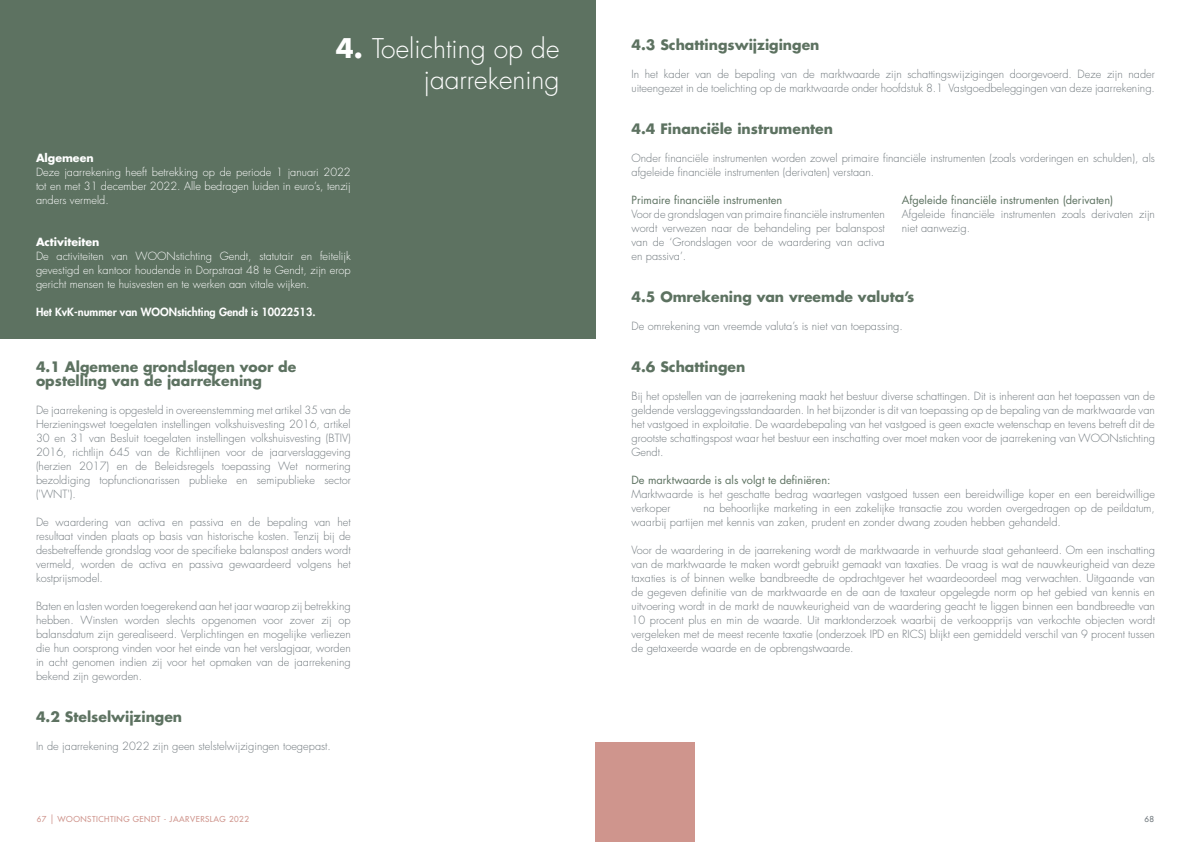
<style>
.page{position:relative;width:1191px;height:842px;background:#fff}
.page>*{position:absolute;margin:0;border:0;box-sizing:border-box;transform-origin:0 0}
.t1{font:300 26.4px/31.7px "Futura Std";color:#fff;text-align:right}
.t2{font:700 14px/14px "Futura Std";color:#5d7261}
.t3{font:300 11px/14px "Futura Std";color:#70787d;text-align:justify}
.t4{font:300 11px/14px "Futura Std";color:#fff;text-align:justify}
.t5{font:11px "Futura Std";color:#5d7261}
.t6{font:800 11px "Futura Std";color:#fff}
.t7{font:700 11px "Futura Std";color:#fff}
.t8{font:500 8px "Futura Std";letter-spacing:.06em;color:#cf958d}
.t9{font:500 8px "Futura Std";color:#70787d}
.s1{font-weight:700}
.s2{font-size:9.6px}
</style>
<div class="page">
<div style="left:0;top:0;width:595px;height:339px;background:#5d7261"></div>
<div style="left:595px;top:743px;width:99px;height:99px;background:#cf958d"></div>
<h1 class="t1" style="left:336px;top:33px;width:225px"><span class="s1">4.</span> Toelichting op de jaarrekening</h1>
<p class="t7" style="left:36px;top:151px;width:59px">Algemeen</p>
<p class="t4" style="left:36px;top:165px;width:316px">Deze jaarrekening heeft betrekking op de periode 1 januari 2022 tot en met 31 december 2022. Alle bedragen luiden in euro’s, tenzij anders vermeld.</p>
<p class="t7" style="left:36px;top:235px;width:65px">Activiteiten</p>
<p class="t4" style="left:36px;top:249px;width:316px">De activiteiten van WOONstichting Gendt, statutair en feitelijk gevestigd en kantoor houdende in Dorpstraat 48 te Gendt, zijn erop gericht mensen te huisvesten en te werken aan vitale wijken.</p>
<p class="t6" style="left:36px;top:305px;width:281px">Het KvK-nummer van WOONstichting Gendt is 10022513.</p>
<p class="t2" style="left:36px;top:360px;width:262px">4.1 Algemene grondslagen voor de opstelling van de jaarrekening</p>
<p class="t3" style="left:36px;top:403px;width:316px">De jaarrekening is opgesteld in overeenstemming met artikel 35 van de Herzieningswet toegelaten instellingen volkshuisvesting 2016, artikel 30 en 31 van Besluit toegelaten instellingen volkshuisvesting (BTIV)<br>2016, richtlijn 645 van de Richtlijnen voor de jaarverslaggeving (herzien 2017) en de Beleidsregels toepassing Wet normering bezoldiging topfunctionarissen publieke en semipublieke sector ('WNT').</p>
<p class="t3" style="left:36px;top:515px;width:316px">De waardering van activa en passiva en de bepaling van het resultaat vinden plaats op basis van historische kosten. Tenzij bij de desbetreffende grondslag voor de specifieke balanspost anders wordt vermeld, worden de activa en passiva gewaardeerd volgens het kostprijsmodel.</p>
<p class="t3" style="left:36px;top:599px;width:316px">Baten en lasten worden toegerekend aan het jaar waarop zij betrekking hebben. Winsten worden slechts opgenomen voor zover zij op balansdatum zijn gerealiseerd. Verplichtingen en mogelijke verliezen die hun oorsprong vinden voor het einde van het verslagjaar, worden in acht genomen indien zij voor het opmaken van de jaarrekening bekend zijn geworden.</p>
<p class="t2" style="left:36px;top:710px;width:148px">4.2 Stelselwijzingen</p>
<p class="t3" style="left:36px;top:739px;width:296px">In de jaarrekening 2022 zijn geen stelstelwijzigingen toegepast.</p>
<p class="t2" style="left:631px;top:38px;width:189px">4.3 Schattingswijzigingen</p>
<p class="t3" style="left:631px;top:67px;width:525px">In het kader van de bepaling van de marktwaarde zijn schattingswijzigingen doorgevoerd. Deze zijn nader uiteengezet in de toelichting op de marktwaarde onder hoofdstuk 8.1 Vastgoedbeleggingen van deze jaarrekening.</p>
<p class="t2" style="left:631px;top:122px;width:203px">4.4 Financiële instrumenten</p>
<p class="t3" style="left:631px;top:151px;width:525px">Onder financiële instrumenten worden zowel primaire financiële instrumenten (zoals vorderingen en schulden), als afgeleide financiële instrumenten (derivaten) verstaan.</p>
<p class="t5" style="left:631px;top:193px;width:152px">Primaire financiële instrumenten</p>
<p class="t3" style="left:631px;top:207px;width:255px">Voor de grondslagen van primaire financiële instrumenten wordt verwezen naar de behandeling per balanspost van de ‘Grondslagen voor de waardering van activa en passiva’.</p>
<p class="t5" style="left:901px;top:193px;width:213px">Afgeleide financiële instrumenten (derivaten)</p>
<p class="t3" style="left:901px;top:207px;width:255px">Afgeleide financiële instrumenten zoals derivaten zijn niet aanwezig.</p>
<p class="t2" style="left:631px;top:290px;width:284px">4.5 Omrekening van vreemde valuta’s</p>
<p class="t3" style="left:631px;top:319px;width:273px">De omrekening van vreemde valuta’s is niet van toepassing.</p>
<p class="t2" style="left:631px;top:360px;width:115px">4.6 Schattingen</p>
<p class="t3" style="left:631px;top:389px;width:525px">Bij het opstellen van de jaarrekening maakt het bestuur diverse schattingen. Dit is inherent aan het toepassen van de geldende verslaggevingsstandaarden. In het bijzonder is dit van toepassing op de bepaling van de marktwaarde van het vastgoed in exploitatie. De waardebepaling van het vastgoed is geen exacte wetenschap en tevens betreft dit de grootste schattingspost waar het bestuur een inschatting over moet maken voor de jaarrekening van WOONstichting Gendt.</p>
<p class="t5" style="left:631px;top:473px;width:200px">De marktwaarde is als volgt te definiëren:</p>
<p class="t3" style="left:631px;top:487px;width:525px">Marktwaarde is het geschatte bedrag waartegen vastgoed tussen een bereidwillige koper en een bereidwillige verkoper</p>
<p class="t3" style="left:631px;top:501px;width:525px;text-indent:72px">na behoorlijke marketing in een zakelijke transactie zou worden overgedragen op de peildatum, waarbij partijen met kennis van zaken, prudent en zonder dwang zouden hebben gehandeld.</p>
<p class="t3" style="left:631px;top:543px;width:525px">Voor de waardering in de jaarrekening wordt de marktwaarde in verhuurde staat gehanteerd. Om een inschatting van de marktwaarde te maken wordt gebruikt gemaakt van taxaties. De vraag is wat de nauwkeurigheid van deze taxaties is of binnen welke bandbreedte de opdrachtgever het waardeoordeel mag verwachten. Uitgaande van de gegeven definitie van de marktwaarde en de aan de taxateur opgelegde norm op het gebied van kennis en uitvoering wordt in de markt de nauwkeurigheid van de waardering geacht te liggen binnen een bandbreedte van 10 procent plus en min de waarde. Uit marktonderzoek waarbij de verkoopprijs van verkochte objecten wordt vergeleken met de meest recente taxatie (onderzoek IPD en RICS) blijkt een gemiddeld verschil van 9 procent tussen de getaxeerde waarde en de opbrengstwaarde.</p>
<p class="t8" style="left:37px;top:814px;width:214px">67 <span class="s2">|</span> WOONSTICHTING GENDT - JAARVERSLAG 2022</p>
<p class="t9" style="left:1144px;top:814px;width:11px">68</p>
</div>
